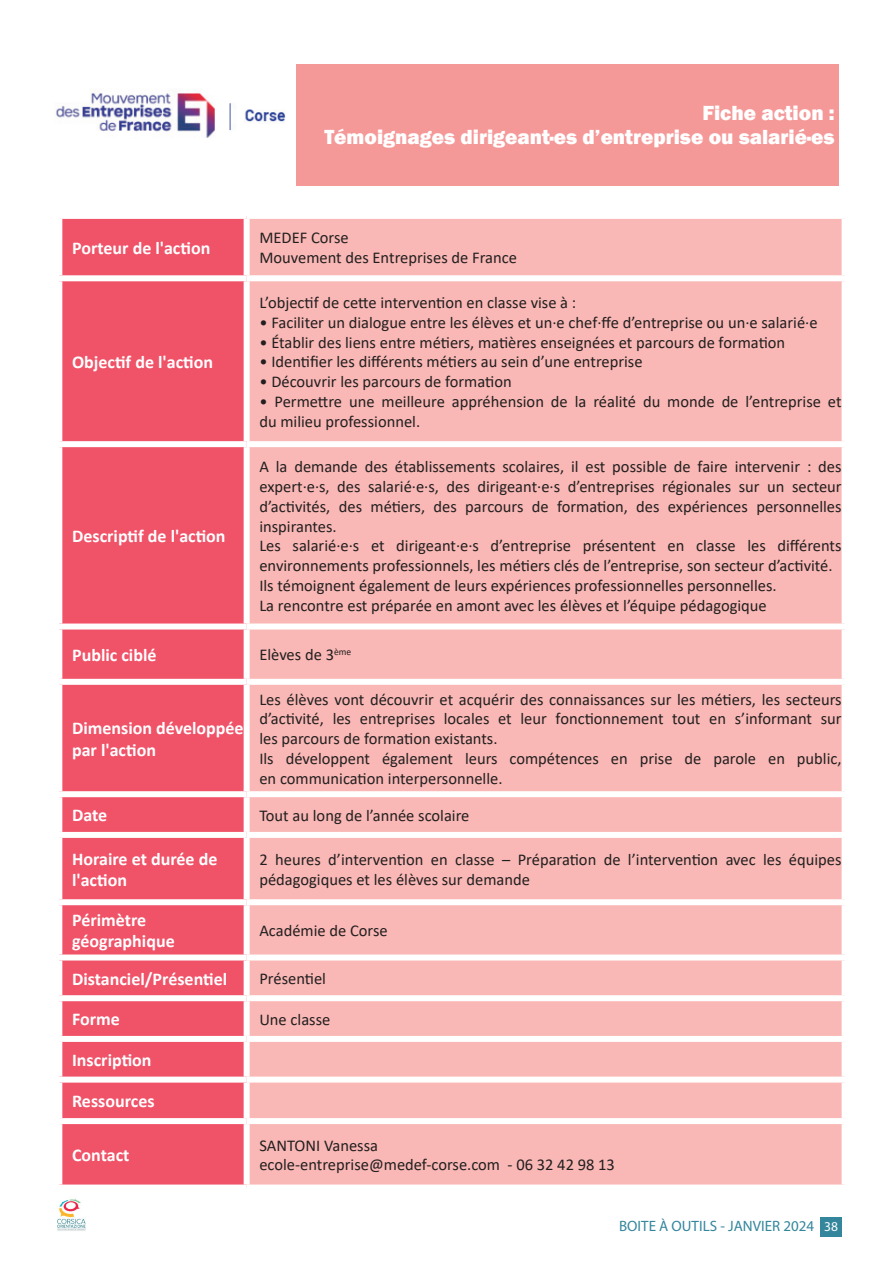
<style>
.page{position:relative;width:893px;height:1263px;background:#fff}
.page>*{position:absolute;margin:0;border:0;box-sizing:border-box;transform-origin:0 0}
.t1{font:800 21px/24px "Franklin Gothic";color:#fff;text-align:right}
.t2{font:700 18px/21.6px "Calibri";color:#fff}
.t3{font:16.5px/19.8px "Calibri";color:#231f20}
.t4{font:15px "Myriad Pro";color:#33869c}
.s1{font-size:13.5px;color:#fff}
</style>
<div class="page">
<div style="left:821px;top:1217px;width:21px;height:20px;background:#33869c"></div>
<img style="left:57px;top:1199px;width:29px;height:32px">
<div style="left:62px;top:219px;width:182px;height:965px;background:#f05268"></div>
<div style="left:250px;top:219px;width:592px;height:965px;background:#f9b8b5"></div>
<div style="left:56px;top:275px;width:191px;height:6px;background:#fff"></div>
<div style="left:247px;top:275px;width:601px;height:6px;background:#fff"></div>
<div style="left:56px;top:441px;width:191px;height:6px;background:#fff"></div>
<div style="left:247px;top:441px;width:601px;height:6px;background:#fff"></div>
<div style="left:56px;top:623px;width:191px;height:6px;background:#fff"></div>
<div style="left:247px;top:623px;width:601px;height:6px;background:#fff"></div>
<div style="left:56px;top:679px;width:191px;height:6px;background:#fff"></div>
<div style="left:247px;top:679px;width:601px;height:6px;background:#fff"></div>
<div style="left:56px;top:791px;width:191px;height:6px;background:#fff"></div>
<div style="left:247px;top:791px;width:601px;height:6px;background:#fff"></div>
<div style="left:56px;top:832px;width:191px;height:6px;background:#fff"></div>
<div style="left:247px;top:832px;width:601px;height:6px;background:#fff"></div>
<div style="left:56px;top:899px;width:191px;height:6px;background:#fff"></div>
<div style="left:247px;top:899px;width:601px;height:6px;background:#fff"></div>
<div style="left:56px;top:954px;width:191px;height:6px;background:#fff"></div>
<div style="left:247px;top:954px;width:601px;height:6px;background:#fff"></div>
<div style="left:56px;top:995px;width:191px;height:6px;background:#fff"></div>
<div style="left:247px;top:995px;width:601px;height:6px;background:#fff"></div>
<div style="left:56px;top:1036px;width:191px;height:6px;background:#fff"></div>
<div style="left:247px;top:1036px;width:601px;height:6px;background:#fff"></div>
<div style="left:56px;top:1076px;width:191px;height:6px;background:#fff"></div>
<div style="left:247px;top:1076px;width:601px;height:6px;background:#fff"></div>
<div style="left:56px;top:1118px;width:191px;height:6px;background:#fff"></div>
<div style="left:247px;top:1118px;width:601px;height:6px;background:#fff"></div>
<div style="left:56px;top:64px;width:783px;height:122px;background:#f59898"></div>
<div style="left:47px;top:38px;width:249px;height:152px;background:#fff"></div>
<img style="left:56px;top:93px;width:230px;height:45px">
<p class="t1" style="left:324px;top:101px;width:512px">Fiche action :<br>Témoignages dirigeant·es d’entreprise ou salarié·es</p>
<p class="t2" style="left:72px;top:237px;width:140px">Porteur de l'action</p>
<p class="t3" style="left:259px;top:228px;width:259px">MEDEF Corse<br>Mouvement des Entreprises de France</p>
<p class="t2" style="left:72px;top:351px;width:142px">Objectif de l'action</p>
<p class="t2" style="left:72px;top:525px;width:155px">Descriptif de l'action</p>
<p class="t3" style="left:259px;top:292px;width:318px">L’objectif de cette intervention en classe vise à :</p>
<p class="t3" style="left:259px;top:312px;width:560px">• Faciliter un dialogue entre les élèves et un·e chef·ffe d’entreprise ou un·e salarié·e</p>
<p class="t3" style="left:259px;top:332px;width:527px">• Établir des liens entre métiers, matières enseignées et parcours de formation</p>
<p class="t3" style="left:259px;top:352px;width:385px">• Identifier les différents métiers au sein d’une entreprise</p>
<p class="t3" style="left:259px;top:371px;width:254px">• Découvrir les parcours de formation</p>
<p class="t3" style="left:259px;top:391px;width:584px">• Permettre une meilleure appréhension de la réalité du monde de l’entreprise et du milieu professionnel.</p>
<p class="t3" style="left:259px;top:456px;width:584px">A la demande des établissements scolaires, il est possible de faire intervenir : des expert·e·s, des salarié·e·s, des dirigeant·e·s d’entreprises régionales sur un secteur d’activités, des métiers, des parcours de formation, des expériences personnelles inspirantes.<br>Les salarié·e·s et dirigeant·e·s d’entreprise présentent en classe les différents environnements professionnels, les métiers clés de l’entreprise, son secteur d’activité.<br>Ils témoignent également de leurs expériences professionnelles personnelles.<br>La rencontre est préparée en amont avec les élèves et l’équipe pédagogique</p>
<p class="t2" style="left:72px;top:644px;width:86px">Public ciblé</p>
<p class="t3" style="left:259px;top:644px;width:93px">Elèves de 3<sup>ème</sup></p>
<p class="t2" style="left:72px;top:717px;width:173px">Dimension développée par l'action</p>
<p class="t3" style="left:259px;top:689px;width:584px">Les élèves vont découvrir et acquérir des connaissances sur les métiers, les secteurs d’activité, les entreprises locales et leur fonctionnement tout en s’informant sur les parcours de formation existants.<br>Ils développent également leurs compétences en prise de parole en public, en communication interpersonnelle.</p>
<p class="t2" style="left:72px;top:804px;width:37px">Date</p>
<p class="t3" style="left:259px;top:805px;width:212px">Tout au long de l’année scolaire</p>
<p class="t2" style="left:72px;top:847px;width:147px">Horaire et durée de l'action</p>
<p class="t3" style="left:259px;top:849px;width:584px">2 heures d’intervention en classe – Préparation de l’intervention avec les équipes pédagogiques et les élèves sur demande</p>
<p class="t2" style="left:72px;top:909px;width:104px">Périmètre géographique</p>
<p class="t3" style="left:259px;top:920px;width:130px">Académie de Corse</p>
<p class="t2" style="left:72px;top:967px;width:157px">Distanciel/Présentiel</p>
<p class="t3" style="left:259px;top:968px;width:68px">Présentiel</p>
<p class="t2" style="left:72px;top:1008px;width:49px">Forme</p>
<p class="t3" style="left:259px;top:1009px;width:72px">Une classe</p>
<p class="t2" style="left:72px;top:1049px;width:81px">Inscription</p>
<p class="t2" style="left:72px;top:1090px;width:84px">Ressources</p>
<p class="t2" style="left:72px;top:1144px;width:59px">Contact</p>
<p class="t3" style="left:259px;top:1135px;width:357px">SANTONI Vanessa ecole-entreprise@medef-corse.com - 06 32 42 98 13</p>
<p class="t4" style="left:619px;top:1217px;width:220px">BOITE À OUTILS - JANVIER 2024 <span class="s1">38</span></p>
</div>
